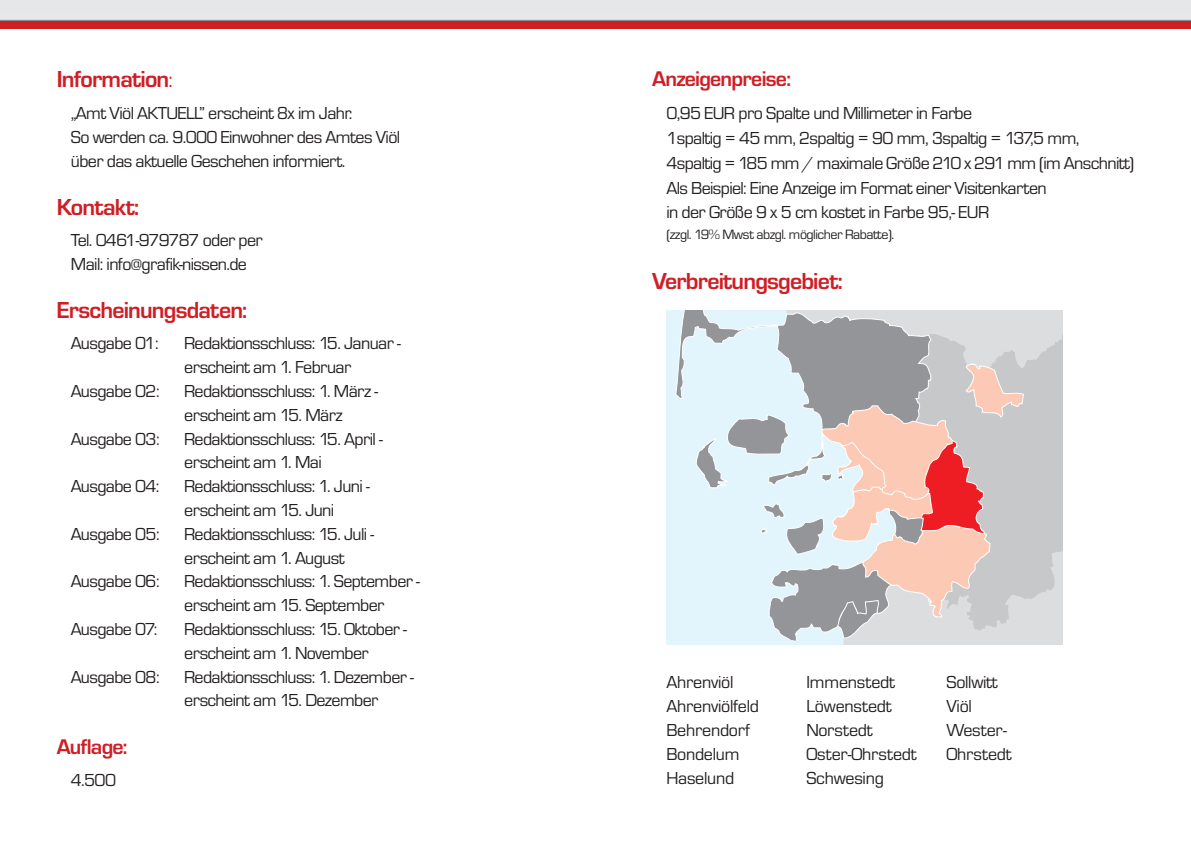
<style>
.page{position:relative;width:1191px;height:842px;background:#fff}
.page>*{position:absolute;margin:0;border:0;box-sizing:border-box;transform-origin:0 0}
.t1{font:700 24px "Eurostile T";letter-spacing:-.035em;color:#d01e25}
.t2{font:700 22px "Eurostile T";letter-spacing:-.035em;color:#d01e25}
.t3{font:18px/23.8px "Eurostile T";letter-spacing:-.035em;color:#231f20}
.t4{font:18px/24px "Eurostile T";letter-spacing:-.015em;color:#231f20}
.t5{font:14px "Eurostile T";letter-spacing:-.035em;color:#231f20}
.s1{font-weight:400;font-size:22px}
</style>
<div class="page">
<div style="left:0;top:0;width:1191px;height:26px;background:#e6e7e9"></div>
<img style="left:0;top:28px;width:1191px;height:1px">
<div style="left:0;top:21px;width:1191px;height:7px;background:#d01e25"></div>
<div style="left:666px;top:310px;width:396px;height:335px;background:#e2f4fc"></div>
<div style="left:843px;top:310px;width:219px;height:335px;background:#dcdddf"></div>
<svg style="left:1024px;top:332px;width:38px;height:299px;background:#cbccce"></svg>
<svg style="left:675px;top:310px;width:349px;height:332px"></svg>
<h1 class="t1" style="left:57px;top:65px;width:118px">Information<span class="s1">:</span></h1>
<p class="t3" style="left:71px;top:101px;width:331px">„Amt Viöl AKTUELL” erscheint 8x im Jahr.<br>So werden ca. 9.000 Einwohner des Amtes Viöl über das aktuelle Geschehen informiert.</p>
<h1 class="t1" style="left:57px;top:192px;width:84px">Kontakt:</h1>
<p class="t3" style="left:71px;top:228px;width:193px">Tel. 0461-979787 oder per<br>Mail: info@grafik-nissen.de</p>
<h1 class="t1" style="left:57px;top:295px;width:192px">Erscheinungsdaten:</h1>
<p class="t3" style="left:71px;top:331px;width:89px">Ausgabe 01:</p>
<p class="t3" style="left:184px;top:331px;width:218px">Redaktionsschluss: 15. Januar - erscheint am 1. Februar</p>
<p class="t3" style="left:71px;top:379px;width:90px">Ausgabe 02:</p>
<p class="t3" style="left:184px;top:379px;width:196px">Redaktionsschluss: 1. März - erscheint am 15. März</p>
<p class="t3" style="left:71px;top:426px;width:90px">Ausgabe 03:</p>
<p class="t3" style="left:184px;top:426px;width:200px">Redaktionsschluss: 15. April - erscheint am 1. Mai</p>
<p class="t3" style="left:71px;top:474px;width:90px">Ausgabe 04:</p>
<p class="t3" style="left:184px;top:474px;width:187px">Redaktionsschluss: 1. Juni - erscheint am 15. Juni</p>
<p class="t3" style="left:71px;top:522px;width:90px">Ausgabe 05:</p>
<p class="t3" style="left:184px;top:522px;width:191px">Redaktionsschluss: 15. Juli - erscheint am 1. August</p>
<p class="t3" style="left:71px;top:569px;width:90px">Ausgabe 06:</p>
<p class="t3" style="left:184px;top:569px;width:237px">Redaktionsschluss: 1. September - erscheint am 15. September</p>
<p class="t3" style="left:71px;top:617px;width:88px">Ausgabe 07:</p>
<p class="t3" style="left:184px;top:617px;width:224px">Redaktionsschluss: 15. Oktober - erscheint am 1. November</p>
<p class="t3" style="left:71px;top:664px;width:90px">Ausgabe 08:</p>
<p class="t3" style="left:184px;top:664px;width:231px">Redaktionsschluss: 1. Dezember - erscheint am 15. Dezember</p>
<p class="t2" style="left:57px;top:733px;width:72px">Auflage:</p>
<p class="t3" style="left:71px;top:767px;width:47px">4.500</p>
<p class="t2" style="left:652px;top:65px;width:140px">Anzeigenpreise:</p>
<p class="t3" style="left:666px;top:101px;width:469px;line-height:24.8px">0,95 EUR pro Spalte und Millimeter in Farbe<br>1spaltig = 45 mm, 2spaltig = 90 mm, 3spaltig = 137,5 mm, 4spaltig = 185 mm / maximale Größe 210 x 291 mm (im Anschnitt)<br>Als Beispiel: Eine Anzeige im Format einer Visitenkarten<br>in der Größe 9 x 5 cm kostet in Farbe 95,- EUR</p>
<p class="t5" style="left:666px;top:226px;width:229px">(zzgl. 19% Mwst abzgl. möglicher Rabatte).</p>
<h1 class="t1" style="left:652px;top:266px;width:192px">Verbreitungsgebiet:</h1>
<p class="t4" style="left:666px;top:669px;width:94px">Ahrenviöl<br>Ahrenviölfeld<br>Behrendorf<br>Bondelum<br>Haselund</p>
<p class="t4" style="left:806px;top:669px;width:112px">Immenstedt<br>Löwenstedt<br>Norstedt<br>Oster-Ohrstedt<br>Schwesing</p>
<p class="t4" style="left:946px;top:669px;width:67px">Sollwitt<br>Viöl<br>Wester-<br>Ohrstedt</p>
</div>
